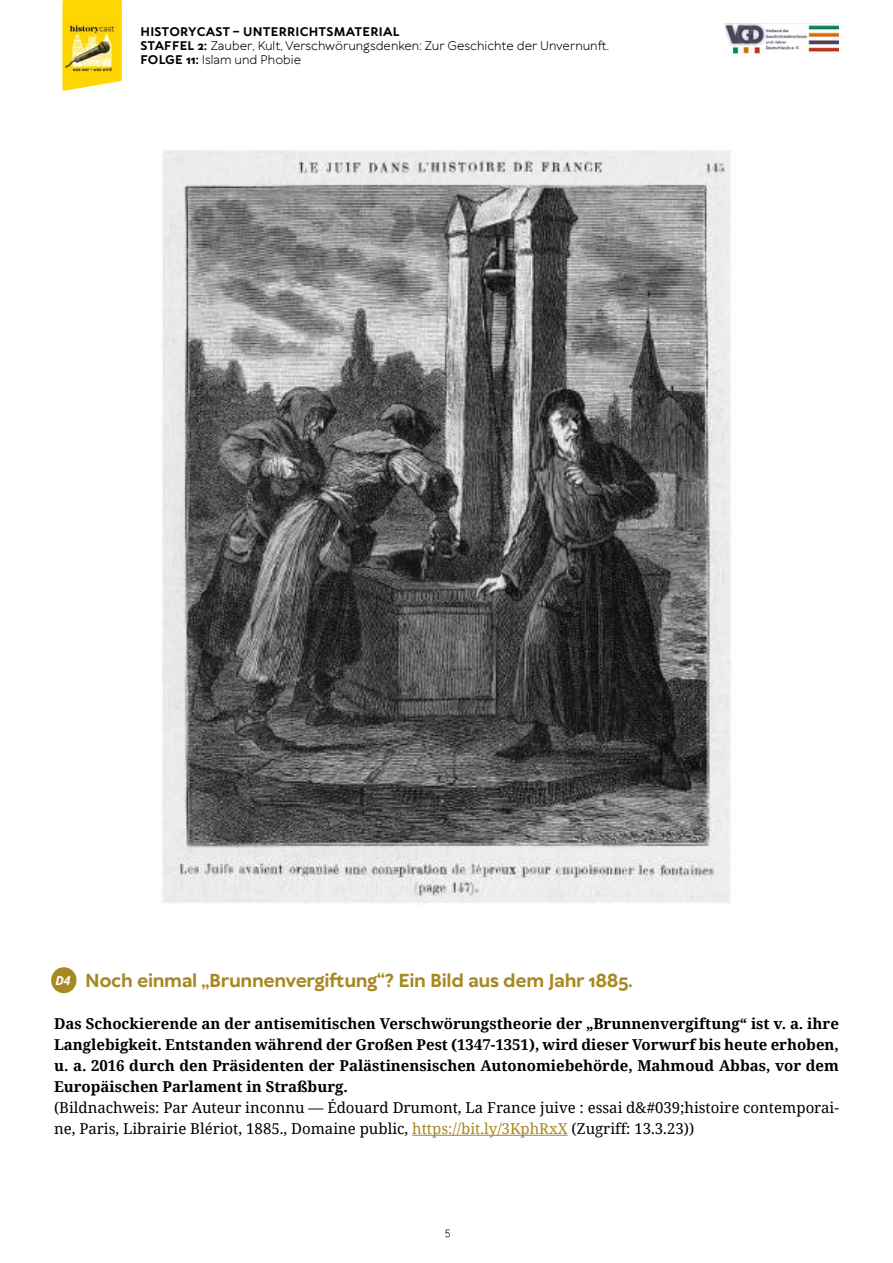
<style>
.page{position:relative;width:893px;height:1263px;background:#fff}
.page>*{position:absolute;margin:0;border:0;box-sizing:border-box;transform-origin:0 0}
.t1{font:700 18px "TT Wellingtons";letter-spacing:-.02em;color:#a78823}
.t2{font:700 15px/21px "Noto Serif";color:#000;text-align:justify}
.t3{font:15px/21px "Noto Serif";color:#000}
.t4{font:italic 700 12.45px "Noto Sans";color:#fff}
.t5{font:12px/14.4px "TT Wellingtons";color:#000}
.t6{font:10.5px "TT Wellingtons";color:#000}
.s1{font-weight:700}
.s2{color:#a78823}
</style>
<div class="page">
<svg style="left:62px;top:0;width:60px;height:91px;background:#fedb21"></svg>
<img style="left:66px;top:22px;width:53px;height:52px">
<img style="left:725px;top:24px;width:114px;height:29px">
<img style="left:162px;top:150px;width:569px;height:753px">
<hr style="left:412px;top:1135px;width:156px;height:1px;background:#a78823">
<div style="left:51px;top:967px;width:26px;height:26px;background:#a78823;border-radius:50%"></div>
<p class="t5" style="left:141px;top:24px;width:470px"><span class="s1">HISTORYCAST – UNTERRICHTSMATERIAL<br>STAFFEL 2:</span> Zauber, Kult, Verschwörungsdenken: Zur Geschichte der Unvernunft.<br><span class="s1">FOLGE 11:</span> Islam und Phobie</p>
<p class="t1" style="left:85px;top:969px;width:549px">Noch einmal „Brunnenvergiftung“? Ein Bild aus dem Jahr 1885.</p>
<p class="t2" style="left:54px;top:1013px;width:786px">Das Schockierende an der antisemitischen Verschwörungstheorie der „Brunnenvergiftung“ ist v. a. ihre Langlebigkeit. Entstanden während der Großen Pest (1347-1351), wird dieser Vorwurf bis heute erhoben, u. a. 2016 durch den Präsidenten der Palästinensischen Autonomiebehörde, Mahmoud Abbas, vor dem Europäischen Parlament in Straßburg.</p>
<p class="t3" style="left:54px;top:1097px;width:786px">(Bildnachweis: Par Auteur inconnu — Édouard Drumont, La France juive : essai d&amp;#039;histoire contemporai&shy;ne, Paris, Librairie Blériot, 1885., Domaine public, <span class="s2">https://bit.ly/3KphRxX</span> (Zugriff: 13.3.23))</p>
<p class="t4" style="left:55px;top:971px;width:17px">D4</p>
<p class="t6" style="left:445px;top:1224px;width:7px">5</p>
</div>
